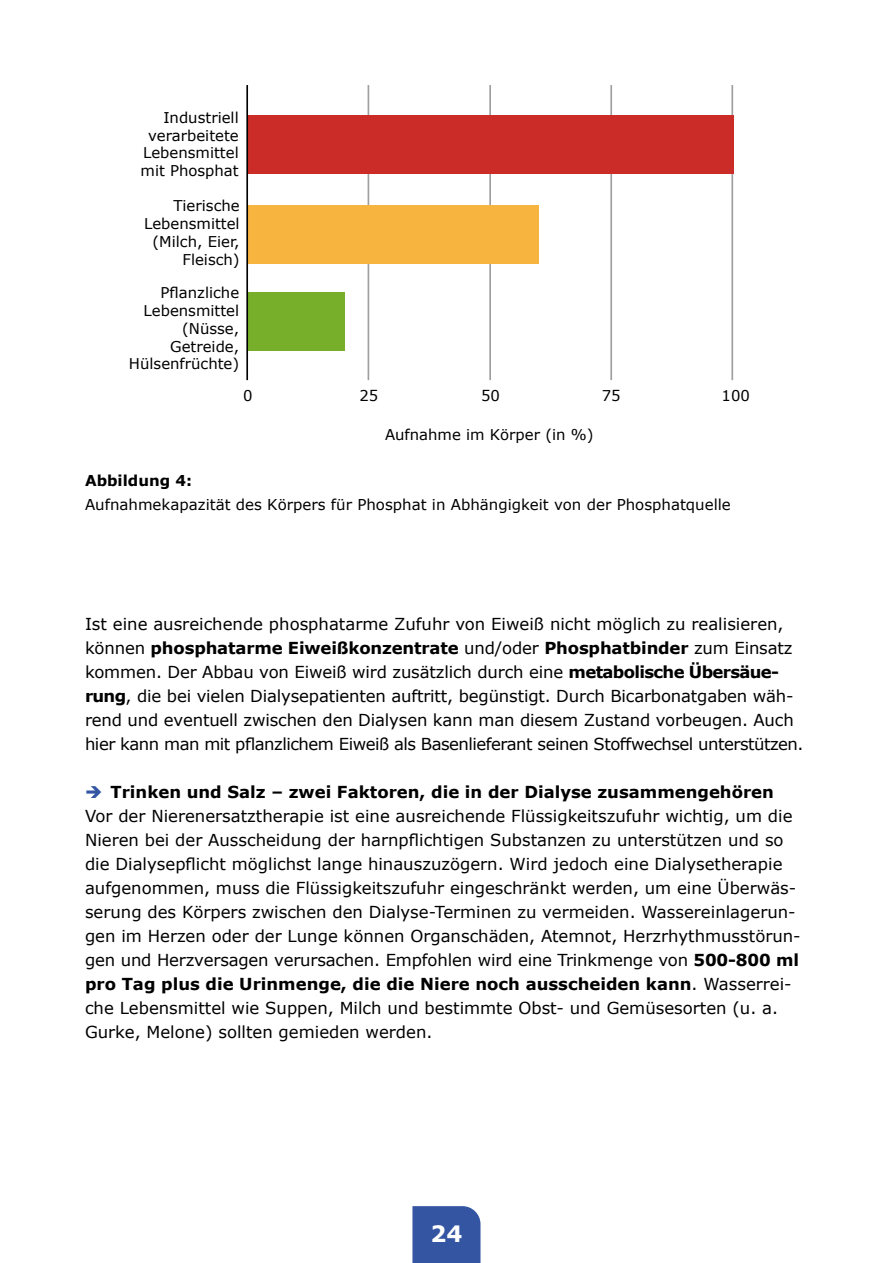
<style>
.page{position:relative;width:893px;height:1263px;background:#fff}
.page>*{position:absolute;margin:0;border:0;box-sizing:border-box;transform-origin:0 0}
.t1{font:700 22.5px "Verdana";color:#fff}
.t2{font:16.5px/24px "Verdana";color:#000}
.t3{font:15px "Verdana";color:#000}
.t4{font:700 15px "Verdana";color:#000}
.t5{font:14.85px/17.9px "Verdana";color:#000;text-align:right}
.s1{font-weight:700}
.s2{color:#3456a2}
</style>
<div class="page">
<div style="left:412px;top:1206px;width:68px;height:57px;background:#3456a2"></div>
<hr style="left:368px;top:85px;width:1px;height:295px;background:#9d9e9e">
<hr style="left:489px;top:85px;width:2px;height:295px;background:#9d9e9e">
<hr style="left:610px;top:85px;width:2px;height:295px;background:#9d9e9e">
<hr style="left:731px;top:85px;width:2px;height:295px;background:#9d9e9e">
<div style="left:247px;top:115px;width:486px;height:59px;background:#cb2c27"></div>
<div style="left:247px;top:205px;width:291px;height:58px;background:#f7b43e"></div>
<div style="left:248px;top:292px;width:97px;height:58px;background:#78af2a"></div>
<hr style="left:246px;top:85px;width:2px;height:295px;background:#000">
<p class="t5" style="left:141px;top:108px;width:100px">Industriell verarbeitete<br>Lebensmittel mit Phosphat</p>
<p class="t5" style="left:144px;top:197px;width:97px">Tierische<br>Lebensmittel (Milch, Eier,<br>Fleisch)</p>
<p class="t5" style="left:129px;top:283px;width:112px">Pflanzliche<br>Lebensmittel (Nüsse,<br>Getreide,<br>Hülsenfrüchte)</p>
<p class="t5" style="left:243px;top:386px;width:11px">0</p>
<p class="t5" style="left:359px;top:386px;width:20px">25</p>
<p class="t5" style="left:481px;top:386px;width:20px">50</p>
<p class="t5" style="left:602px;top:386px;width:20px">75</p>
<p class="t5" style="left:722px;top:386px;width:30px">100</p>
<p class="t5" style="left:385px;top:425px;width:210px">Aufnahme im Körper (in %)</p>
<p class="t4" style="left:85px;top:470px;width:109px">Abbildung 4:</p>
<p class="t3" style="left:85px;top:494px;width:647px">Aufnahmekapazität des Körpers für Phosphat in Abhängigkeit von der Phosphatquelle</p>
<p class="t2" style="left:85px;top:612px;width:720px">Ist eine ausreichende phosphatarme Zufuhr von Eiweiß nicht möglich zu realisieren, können <span class="s1">phosphatarme Eiweißkonzentrate</span> und/oder <span class="s1">Phosphatbinder</span> zum Einsatz kommen. Der Abbau von Eiweiß wird zusätzlich durch eine <span class="s1">metabolische Übersäue&shy;rung</span>, die bei vielen Dialysepatienten auftritt, begünstigt. Durch Bicarbonatgaben wäh&shy;rend und eventuell zwischen den Dialysen kann man diesem Zustand vorbeugen. Auch hier kann man mit pflanzlichem Eiweiß als Basenlieferant seinen Stoffwechsel unterstützen.</p>
<p class="t2" style="left:85px;top:780px;width:717px"><span class="s2">➔</span> <span class="s1">Trinken und Salz – zwei Faktoren, die in der Dialyse zusammengehören </span>Vor der Nierenersatztherapie ist eine ausreichende Flüssigkeitszufuhr wichtig, um die Nieren bei der Ausscheidung der harnpflichtigen Substanzen zu unterstützen und so die Dialysepflicht möglichst lange hinauszuzögern. Wird jedoch eine Dialysetherapie aufgenommen, muss die Flüssigkeitszufuhr eingeschränkt werden, um eine Überwäs&shy;serung des Körpers zwischen den Dialyse-Terminen zu vermeiden. Wassereinlagerun&shy;gen im Herzen oder der Lunge können Organschäden, Atemnot, Herzrhythmusstörun&shy;gen und Herzversagen verursachen. Empfohlen wird eine Trinkmenge von <span class="s1">500-800 ml pro Tag plus die Urinmenge, die die Niere noch ausscheiden kann</span>. Wasserrei&shy;che Lebensmittel wie Suppen, Milch und bestimmte Obst- und Gemüsesorten (u. a.<br>Gurke, Melone) sollten gemieden werden.</p>
<h1 class="t1" style="left:430px;top:1218px;width:33px">24</h1>
</div>
